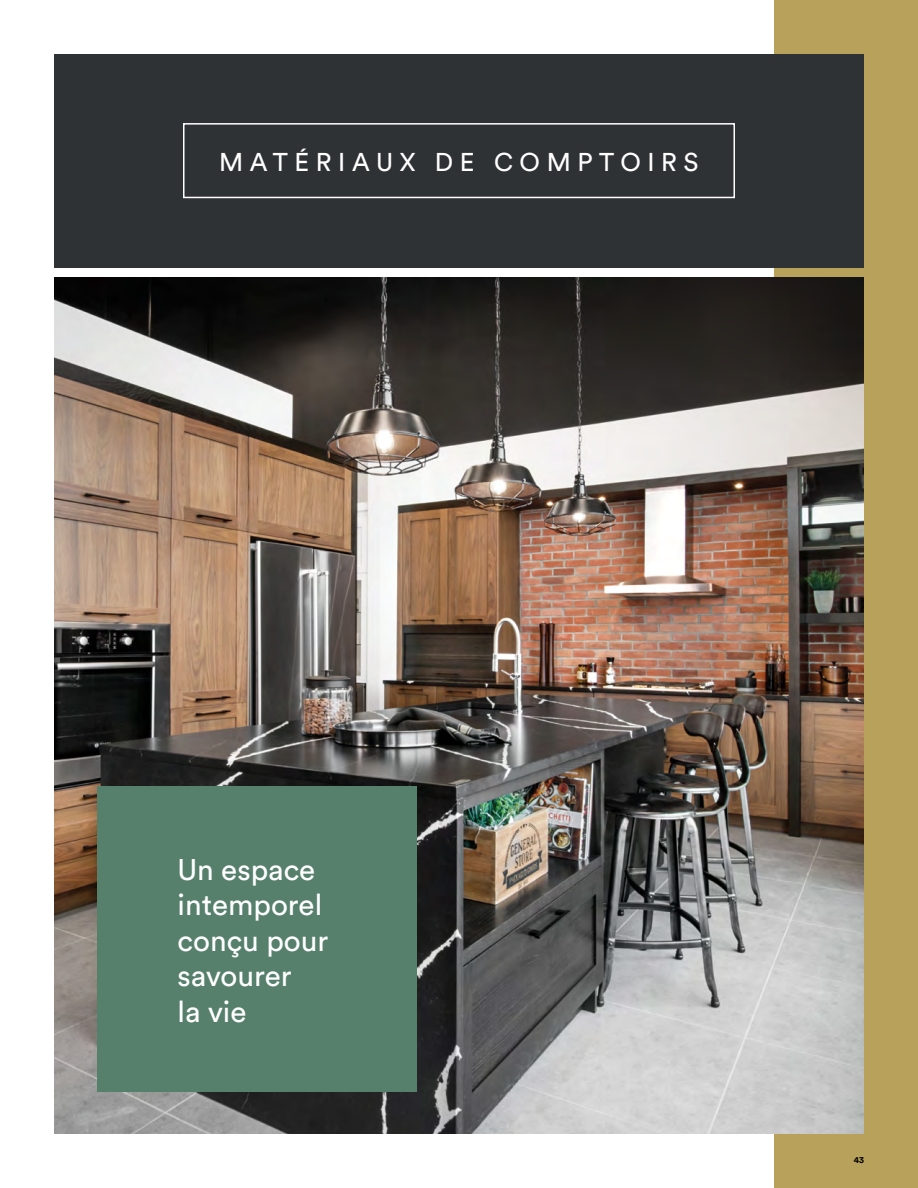
<style>
.page{position:relative;width:918px;height:1188px;background:#fff}
.page>*{position:absolute;margin:0;border:0;box-sizing:border-box;transform-origin:0 0}
.t1{font:29.55px/35.5px "Circular Std";color:#fff}
.t2{font:25.5px "Circular Std";letter-spacing:.26em;color:#fff}
.t3{font:700 9px "Circular Std";color:#000}
</style>
<div class="page">
<div style="left:775px;top:0;width:143px;height:1188px;background:#b8a15b"></div>
<img style="left:54px;top:278px;width:810px;height:856px">
<div style="left:97px;top:786px;width:320px;height:305px;background:#56806c"></div>
<div style="left:54px;top:54px;width:810px;height:213px;background:#2f3235"></div>
<div style="left:183px;top:123px;width:552px;height:75px;border:2px solid #fff"></div>
<p class="t2" style="left:219px;top:147px;width:481px">MATÉRIAUX DE COMPTOIRS</p>
<p class="t1" style="left:178px;top:851px;width:152px">Un espace intemporel conçu pour savourer<br>la vie</p>
<p class="t3" style="left:854px;top:1154px;width:12px">43</p>
</div>
